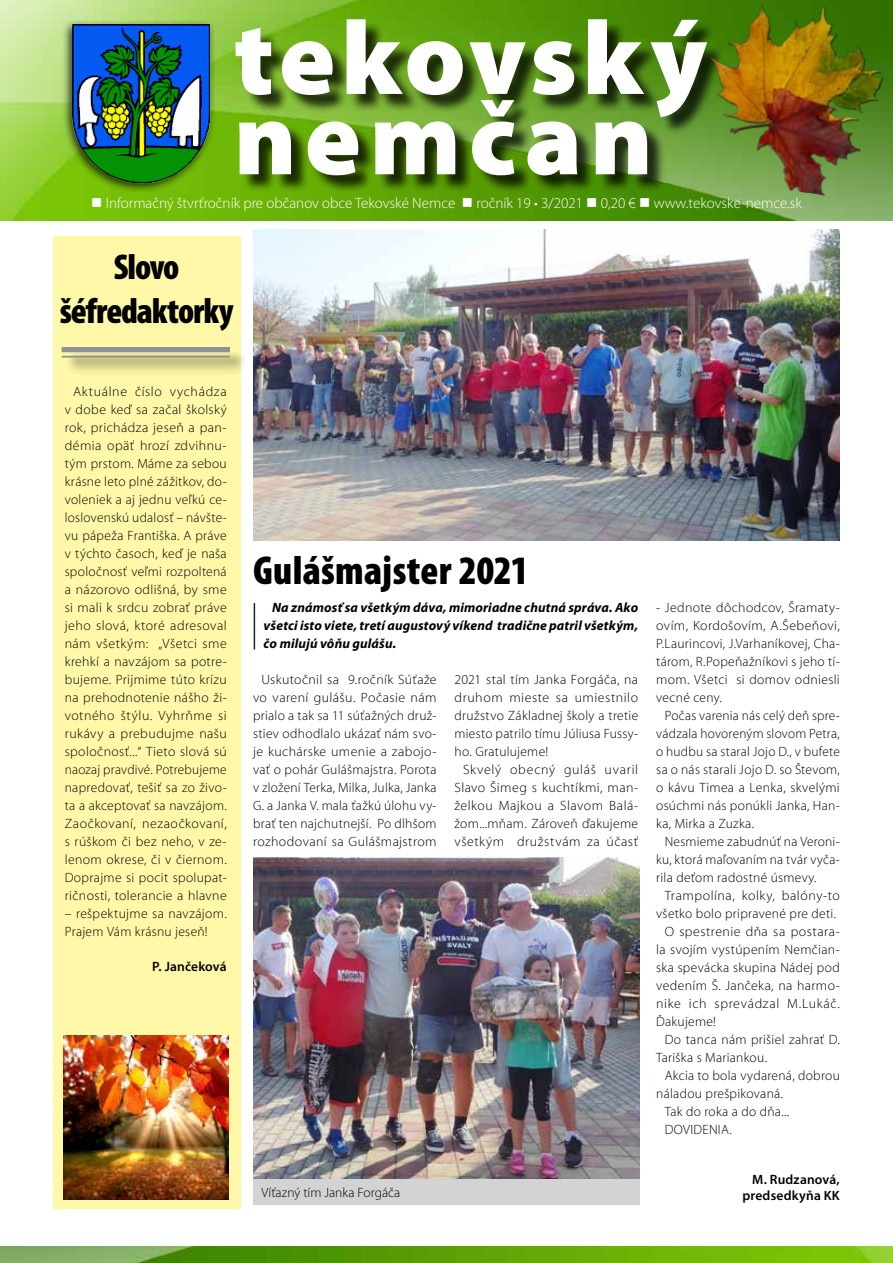
<style>
.page{position:relative;width:893px;height:1263px;background:#fff}
.page>*{position:absolute;margin:0;border:0;box-sizing:border-box;transform-origin:0 0}
.t1{font:900 105px/80.2px "Mini Pro";letter-spacing:.06em;color:#fff}
.t2{font:900 condensed 40.5px "Mini Pro";letter-spacing:.01em;color:#000}
.t3{font:900 condensed 36px/43.2px "Mini Pro";letter-spacing:-.03em;color:#000;text-align:center}
.t4{font:300 15px "Mini Pro";color:#fff}
.t5{font:300 13.5px/18px "Mini Pro";letter-spacing:.025em;color:#000;text-align:justify}
.t6{font:italic 700 13.5px/18px "Mini Pro";letter-spacing:.01em;color:#000;text-align:justify}
.t7{font:600 13.5px/16.5px "Mini Pro";letter-spacing:.015em;color:#000;text-align:right}
.t8{font:300 13.5px "Mini Pro";letter-spacing:.045em;color:#000}
.t9{font:300 13.5px "Mini Pro";color:#000}
</style>
<div class="page">
<img style="left:0;top:0;width:893px;height:220px">
<img style="left:0;top:1247px;width:893px;height:16px">
<div style="left:238px;top:21px;width:487px;height:114px;background:#000;opacity:.75"></div>
<div style="left:62px;top:20px;width:154px;height:174px;background:#000;opacity:.77"></div>
<img style="left:71px;top:23px;width:140px;height:160px">
<div style="left:242px;top:103px;width:424px;height:91px;background:#000;opacity:.75"></div>
<img style="left:672px;top:0;width:221px;height:204px">
<div style="left:53px;top:236px;width:187px;height:973px;background:#fff8a8"></div>
<div style="left:64px;top:349px;width:184px;height:27px;background:#000;opacity:.42"></div>
<div style="left:62px;top:347px;width:168px;height:5px;background:#8f9194"></div>
<hr style="left:62px;top:356px;width:168px;height:1px;background:#8f9194">
<img style="left:64px;top:1036px;width:164px;height:163px">
<hr style="left:254px;top:603px;width:1px;height:46px;background:#222">
<img style="left:253px;top:230px;width:587px;height:310px">
<img style="left:253px;top:858px;width:387px;height:321px">
<div style="left:253px;top:1179px;width:387px;height:26px;background:#d1d3d4"></div>
<h1 class="t1" style="left:234px;top:19px;width:475px">tekovský nemčan</h1>
<p class="t4" style="left:91px;top:194px;width:712px">■ Informačný štvrťročník pre občanov obce Tekovské Nemce ■ ročník 19 • 3/2021 ■ 0,20 € ■ www.tekovske-nemce.sk</p>
<h3 class="t3" style="left:60px;top:246px;width:175px">Slovo šéfredaktorky</h3>
<p class="t5" style="left:65px;top:383px;width:164px;text-indent:9px">Aktuálne číslo vychádza v dobe keď sa začal školský rok, prichádza jeseň a pan&shy;démia opäť hrozí zdvihnu&shy;tým prstom. Máme za sebou krásne leto plné zážitkov, do&shy;voleniek a aj jednu veľkú ce&shy;loslovenskú udalosť – návšte&shy;vu pápeža Františka. A práve v týchto časoch, keď je naša spoločnosť veľmi rozpoltená a názorovo odlišná, by sme si mali k srdcu zobrať práve jeho slová, ktoré adresoval nám všetkým: „Všetci sme krehkí a navzájom sa potre&shy;bujeme. Prijmime túto krízu na prehodnotenie nášho ži&shy;votného štýlu. Vyhrňme si rukávy a prebudujme našu spoločnosť...“ Tieto slová sú naozaj pravdivé. Potrebujeme napredovať, tešiť sa zo živo&shy;ta a akceptovať sa navzájom.<br>Zaočkovaní, nezaočkovaní, s rúškom či bez neho, v ze&shy;lenom okrese, či v čiernom.<br>Doprajme si pocit spolupat&shy;ričnosti, tolerancie a hlavne</p>
<p class="t5" style="left:65px;top:905px;width:163px">– rešpektujme sa navzájom.<br>Prajem Vám krásnu jeseň!</p>
<p class="t7" style="left:152px;top:958px;width:76px">P. Jančeková</p>
<h2 class="t2" style="left:253px;top:548px;width:277px">Gulášmajster 2021</h2>
<p class="t6" style="left:264px;top:599px;width:376px;text-indent:9px">Na známosť sa všetkým dáva, mimoriadne chutná správa. Ako všetci isto viete, tretí augustový víkend tradične patril všetkým, čo milujú vôňu gulášu.</p>
<p class="t5" style="left:253px;top:671px;width:185px;text-indent:9px">Uskutočnil sa 9.ročník Súťaže vo varení gulášu. Počasie nám prialo a tak sa 11 súťažných druž&shy;stiev odhodlalo ukázať nám svo&shy;je kuchárske umenie a zabojo&shy;vať o pohár Gulášmajstra. Porota v zložení Terka, Milka, Julka, Janka G. a Janka V. mala ťažkú úlohu vy&shy;brať ten najchutnejší. Po dlhšom rozhodovaní sa Gulášmajstrom</p>
<p class="t5" style="left:455px;top:671px;width:185px">2021 stal tím Janka Forgáča, na druhom mieste sa umiestnilo družstvo Základnej školy a tretie miesto patrilo tímu Júliusa Fussy&shy;ho. Gratulujeme!</p>
<p class="t5" style="left:455px;top:761px;width:185px;text-indent:9px">Skvelý obecný guláš uvaril Slavo Šimeg s kuchtíkmi, man&shy;želkou Majkou a Slavom Balá&shy;žom...mňam. Zároveň ďakujeme všetkým družstvám za účasť</p>
<p class="t9" style="left:261px;top:1185px;width:140px">Víťazný tím Janka Forgáča</p>
<p class="t5" style="left:656px;top:599px;width:185px">- Jednote dôchodcov, Šramaty&shy;ovím, Kordošovím, A.Šebeňovi, P.Laurincovi, J.Varhaníkovej, Cha&shy;tárom, R.Popeňažníkovi s jeho tí&shy;mom. Všetci si domov odniesli vecné ceny.</p>
<p class="t5" style="left:656px;top:707px;width:185px;text-indent:9px">Počas varenia nás celý deň spre&shy;vádzala hovoreným slovom Petra, o hudbu sa staral Jojo D., v bufete sa o nás starali Jojo D. so Števom, o kávu Timea a Lenka, skvelými osúchmi nás ponúkli Janka, Han&shy;ka, Mirka a Zuzka.</p>
<p class="t5" style="left:656px;top:833px;width:185px;text-indent:9px">Nesmieme zabudnúť na Veroni&shy;ku, ktorá maľovaním na tvár vyča&shy;rila deťom radostné úsmevy.</p>
<p class="t5" style="left:665px;top:887px;width:177px">Trampolína, kolky, balóny-to</p>
<p class="t5" style="left:656px;top:905px;width:181px">všetko bolo pripravené pre deti.</p>
<p class="t5" style="left:665px;top:923px;width:177px">O spestrenie dňa sa postara-</p>
<p class="t5" style="left:656px;top:941px;width:185px">la svojím vystúpením Nemčian-</p>
<p class="t5" style="left:656px;top:959px;width:185px">ska spevácka skupina Nádej pod</p>
<p class="t5" style="left:656px;top:977px;width:185px">vedením Š. Jančeka, na harmo-</p>
<p class="t8" style="left:656px;top:996px;width:185px">nike ich sprevádzal M.Lukáč.</p>
<p class="t5" style="left:656px;top:1013px;width:61px">Ďakujeme!</p>
<p class="t5" style="left:665px;top:1031px;width:177px">Do tanca nám prišiel zahrať D.</p>
<p class="t5" style="left:656px;top:1049px;width:112px">Tariška s Mariankou.</p>
<p class="t5" style="left:665px;top:1067px;width:177px">Akcia to bola vydarená, dobrou</p>
<p class="t5" style="left:656px;top:1085px;width:128px">náladou prešpikovaná.</p>
<p class="t5" style="left:665px;top:1103px;width:126px">Tak do roka a do dňa...</p>
<p class="t5" style="left:665px;top:1121px;width:69px">DOVIDENIA.</p>
<p class="t7" style="left:742px;top:1171px;width:99px">M. Rudzanová, predsedkyňa KK</p>
</div>
